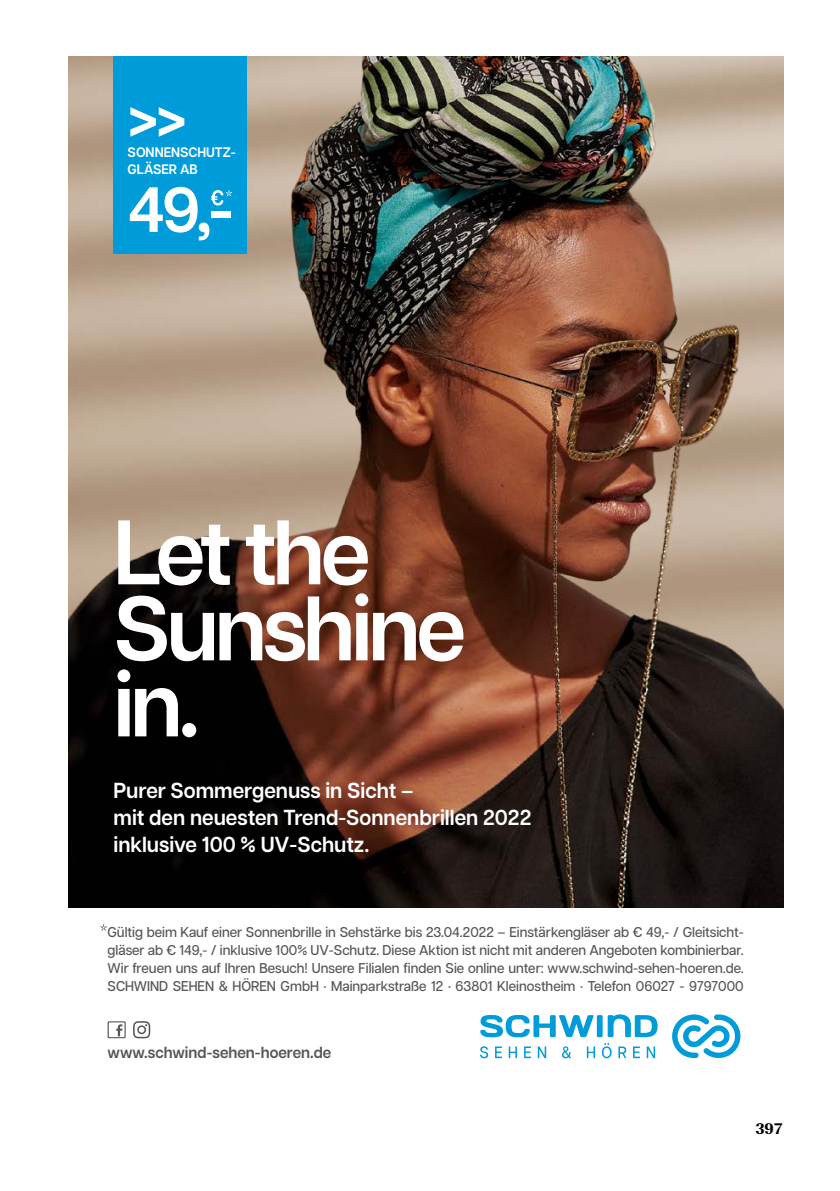
<style>
.page{position:relative;width:840px;height:1191px;background:#fff}
.page>*{position:absolute;margin:0;border:0;box-sizing:border-box;transform-origin:0 0}
.t1{font:600 91.2px/76px "Articulat CF";letter-spacing:-.045em;color:#fff}
.t2{font:600 63.6px "Articulat CF";color:#fff}
.t3{font:600 61.4px "Articulat CF";color:#fff}
.t4{font:600 21.8px/27.2px "Articulat CF";color:#fff;scale:.95 1}
.t5{font:600 16px "Articulat CF";color:#565655;scale:.95 1}
.t6{font:700 expanded 16px "Imperial URW";color:#000}
.t7{font:500 14.2px/17.8px "Articulat CF";color:#565655;text-align:justify;scale:.95 1}
.t8{font:600 13.8px/17px "Articulat CF";color:#fff;scale:.95 1}
</style>
<div class="page">
<img style="left:68px;top:57px;width:714px;height:850px">
<div style="left:113px;top:57px;width:134px;height:197px;background:#009bd9"></div>
<svg style="left:211px;top:190px;width:21px;height:15px"></svg>
<svg style="left:480px;top:1014px;width:177px;height:23px"></svg>
<svg style="left:672px;top:1014px;width:68px;height:44px"></svg>
<svg style="left:480px;top:1046px;width:8px;height:12px"></svg>
<svg style="left:495px;top:1046px;width:6px;height:12px"></svg>
<svg style="left:508px;top:1046px;width:8px;height:12px"></svg>
<svg style="left:524px;top:1046px;width:6px;height:12px"></svg>
<svg style="left:537px;top:1046px;width:9px;height:12px"></svg>
<svg style="left:562px;top:1046px;width:9px;height:12px"></svg>
<svg style="left:586px;top:1046px;width:8px;height:12px"></svg>
<svg style="left:601px;top:1043px;width:10px;height:15px"></svg>
<svg style="left:618px;top:1046px;width:8px;height:12px"></svg>
<svg style="left:633px;top:1046px;width:6px;height:12px"></svg>
<svg style="left:646px;top:1046px;width:8px;height:12px"></svg>
<svg style="left:107px;top:1021px;width:19px;height:17px"></svg>
<svg style="left:133px;top:1021px;width:17px;height:17px"></svg>
<svg style="left:100px;top:924px;width:7px;height:6px"></svg>
<h3 class="t3" style="left:127px;top:80px;width:61px">&gt;&gt;</h3>
<p class="t8" style="left:127px;top:144px;width:115px">SONNENSCHUTZ-<br>GLÄSER AB</p>
<h2 class="t2" style="left:128px;top:173px;width:107px">49,-</h2>
<h1 class="t1" style="left:113px;top:518px;width:354px">Let the<br>Sunshine in.</h1>
<h3 class="t4" style="left:113px;top:777px;width:441px">Purer Sommergenuss in Sicht –<br>mit den neuesten Trend-Sonnenbrillen 2022 inklusive 100 % UV-Schutz.</h3>
<p class="t7" style="left:107px;top:923px;width:670px">Gültig beim Kauf einer Sonnenbrille in Sehstärke bis 23.04.2022 – Einstärkengläser ab € 49,- / Gleitsicht&shy;gläser ab € 149,- / inklusive 100% UV-Schutz. Diese Aktion ist nicht mit anderen Angeboten kombinierbar.<br>Wir freuen uns auf Ihren Besuch! Unsere Filialen finden Sie online unter: www.schwind-sehen-hoeren.de.<br>SCHWIND SEHEN &amp; HÖREN GmbH · Mainparkstraße 12 · 63801 Kleinostheim · Telefon 06027 - 9797000</p>
<p class="t5" style="left:107px;top:1043px;width:237px">www.schwind-sehen-hoeren.de</p>
<p class="t6" style="left:755px;top:1119px;width:29px">397</p>
</div>
